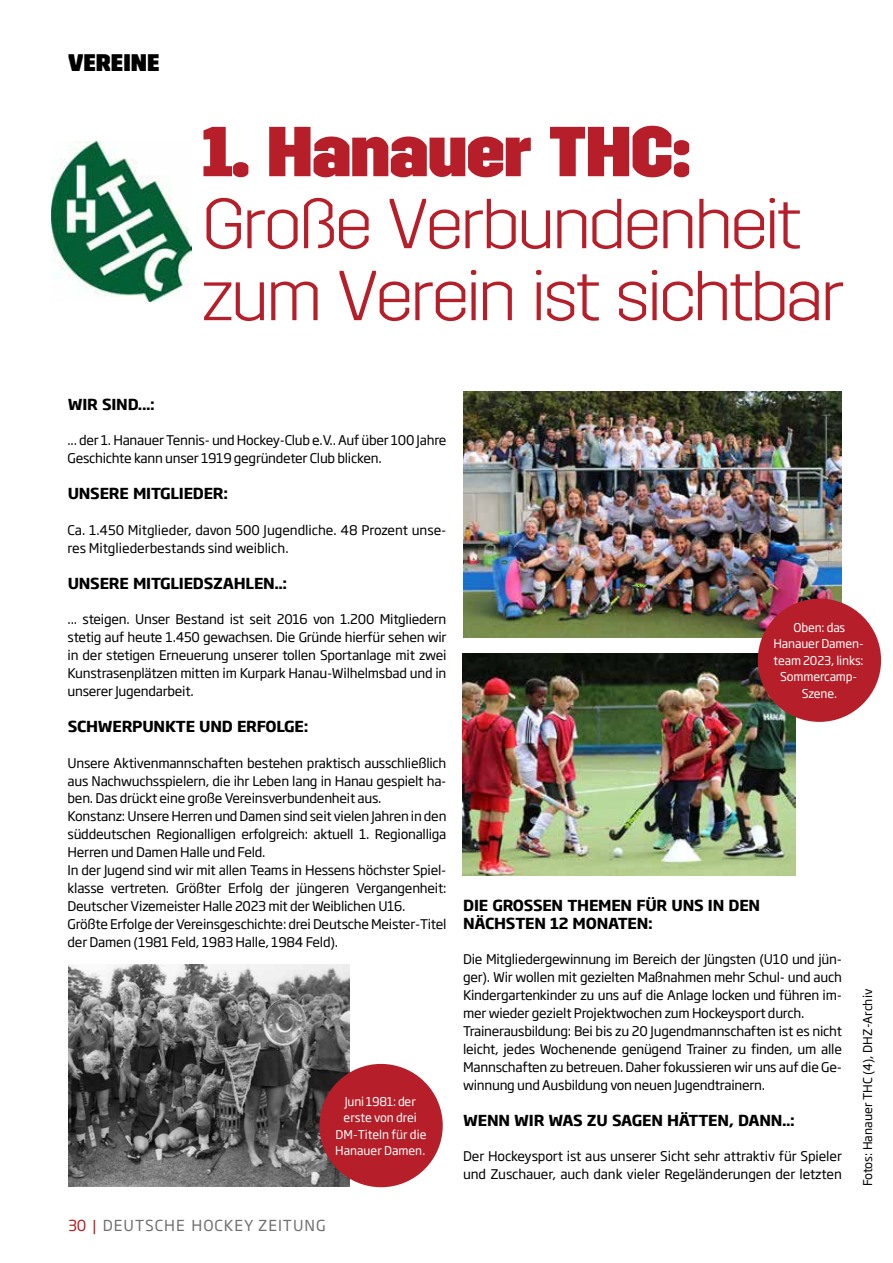
<style>
.page{position:relative;width:893px;height:1263px;background:#fff}
.page>*{position:absolute;margin:0;border:0;box-sizing:border-box;transform-origin:0 0}
.t1{font:300 70.5px/72px "Trim";letter-spacing:-.04em;color:#b61f29}
.t2{font:800 70.5px "Trim";letter-spacing:-.025em;color:#b61f29}
.t3{font:800 24px "Trim";color:#000}
.t4{font:700 15px/17.9px "Soho Gothic Std";letter-spacing:-.015em;color:#000}
.t5{font:15px "Soho Gothic Std";letter-spacing:.065em;color:#706f6f}
.t6{font:13.2px/17.9px "Soho Gothic Std";letter-spacing:-.02em;color:#000}
.t7{font:12px/16.5px "Soho Gothic Std";letter-spacing:-.01em;color:#fff;text-align:center}
.t8{font:12px "Soho Gothic Std";color:#000}
.s1{color:#b61f29}
</style>
<div class="page">
<img style="left:51px;top:142px;width:141px;height:160px">
<img style="left:68px;top:964px;width:281px;height:222px">
<img style="left:463px;top:392px;width:378px;height:245px">
<img style="left:463px;top:653px;width:332px;height:222px">
<div style="left:319px;top:1064px;width:124px;height:123px;background:#b61f29;border-radius:50%"></div>
<div style="left:758px;top:599px;width:123px;height:123px;background:#b61f29;border-radius:50%"></div>
<h2 class="t3" style="left:68px;top:48px;width:93px">VEREINE</h2>
<h1 class="t2" style="left:202px;top:111px;width:491px">1. Hanauer THC:</h1>
<h1 class="t1" style="left:202px;top:189px;width:644px">Große Verbundenheit zum Verein ist sichtbar</h1>
<p class="t4" style="left:68px;top:395px;width:89px">WIR SIND...:</p>
<p class="t6" style="left:68px;top:432px;width:380px">... der 1. Hanauer Tennis- und Hockey-Club e.V.. Auf über 100 Jahre<br>Geschichte kann unser 1919 gegründeter Club blicken.</p>
<p class="t4" style="left:68px;top:485px;width:162px">UNSERE MITGLIEDER:</p>
<p class="t6" style="left:68px;top:521px;width:380px">Ca. 1.450 Mitglieder, davon 500 Jugendliche. 48 Prozent unse&shy;res Mitgliederbestands sind weiblich.</p>
<p class="t4" style="left:68px;top:574px;width:221px">UNSERE MITGLIEDSZAHLEN..:</p>
<p class="t6" style="left:68px;top:611px;width:380px;text-align:justify">... steigen. Unser Bestand ist seit 2016 von 1.200 Mitgliedern stetig auf heute 1.450 gewachsen. Die Gründe hierfür sehen wir in der stetigen Erneuerung unserer tollen Sportanlage mit zwei Kunstrasenplätzen mitten im Kurpark Hanau-Wilhelmsbad und in unserer Jugendarbeit.</p>
<p class="t4" style="left:68px;top:717px;width:242px">SCHWERPUNKTE UND ERFOLGE:</p>
<p class="t6" style="left:68px;top:754px;width:380px">Unsere Aktivenmannschaften bestehen praktisch ausschließlich aus Nachwuchsspielern, die ihr Leben lang in Hanau gespielt ha&shy;ben. Das drückt eine große Vereinsverbundenheit aus.<br>Konstanz: Unsere Herren und Damen sind seit vielen Jahren in den süddeutschen Regionalligen erfolgreich: aktuell 1. Regionalliga Herren und Damen Halle und Feld.<br>In der Jugend sind wir mit allen Teams in Hessens höchster Spiel&shy;klasse vertreten. Größter Erfolg der jüngeren Vergangenheit:<br>Deutscher Vizemeister Halle 2023 mit der Weiblichen U16.<br>Größte Erfolge der Vereinsgeschichte: drei Deutsche Meister-Titel der Damen (1981 Feld, 1983 Halle, 1984 Feld).</p>
<p class="t7" style="left:335px;top:1093px;width:93px">Juni 1981: der erste von drei<br>DM-Titeln für die<br>Hanauer Damen.</p>
<p class="t5" style="left:68px;top:1215px;width:259px"><span class="s1">30 |</span> DEUTSCHE HOCKEY ZEITUNG</p>
<p class="t7" style="left:773px;top:619px;width:92px">Oben: das<br>Hanauer Damen&shy;team 2023, links:<br>Sommercamp-<br>Szene.</p>
<p class="t4" style="left:463px;top:896px;width:298px">DIE GROSSEN THEMEN FÜR UNS IN DEN<br>NÄCHSTEN 12 MONATEN:</p>
<p class="t6" style="left:463px;top:951px;width:380px">Die Mitgliedergewinnung im Bereich der Jüngsten (U10 und jün&shy;ger). Wir wollen mit gezielten Maßnahmen mehr Schul- und auch Kindergartenkinder zu uns auf die Anlage locken und führen im&shy;mer wieder gezielt Projektwochen zum Hockeysport durch.<br>Trainerausbildung: Bei bis zu 20 Jugendmannschaften ist es nicht leicht, jedes Wochenende genügend Trainer zu finden, um alle Mannschaften zu betreuen. Daher fokussieren wir uns auf die Ge&shy;winnung und Ausbildung von neuen Jugendtrainern.</p>
<p class="t4" style="left:463px;top:1111px;width:333px">WENN WIR WAS ZU SAGEN HÄTTEN, DANN..:</p>
<p class="t6" style="left:463px;top:1148px;width:380px">Der Hockeysport ist aus unserer Sicht sehr attraktiv für Spieler und Zuschauer, auch dank vieler Regeländerungen der letzten</p>
<p class="t8" style="left:860px;top:1186px;width:199px;rotate:-90deg">Fotos: Hanauer THC (4), DHZ-Archiv</p>
</div>
